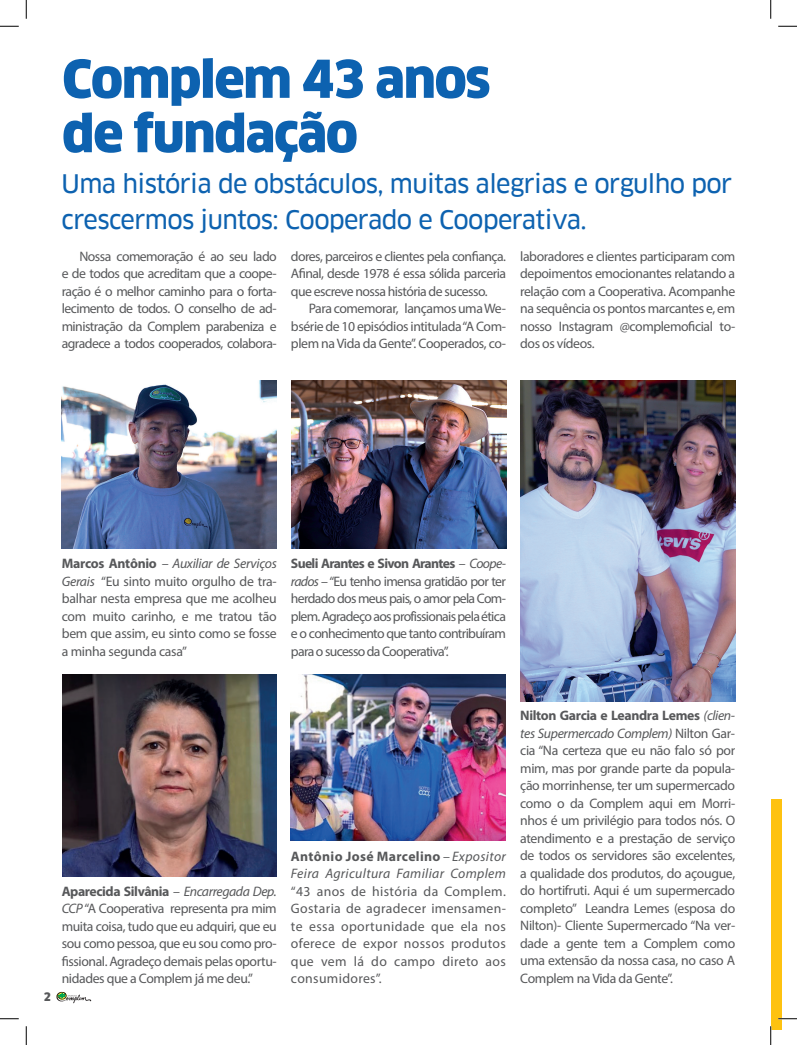
<style>
.page{position:relative;width:797px;height:1045px;background:#fff}
.page>*{position:absolute;margin:0;border:0;box-sizing:border-box;transform-origin:0 0}
.t1{font:900 50.88px/54.4px "Clan Pro";letter-spacing:-.025em;color:#0d62b0}
.t2{font:25px/36.2px "Clan Pro News";letter-spacing:-.025em;color:#0d62b0}
.t3{font:13.75px/17.5px "Myriad Pro";letter-spacing:-.03em;color:#57585a;text-align:justify}
.t4{font:italic 13.75px/17.5px "Myriad Pro";letter-spacing:.025em;color:#57585a}
.t5{font:900 11.38px "Clan Pro";color:#57585a}
.s1{font-weight:700}
.s2{font-style:italic}
.s3{font-weight:700;font-style:normal}
.s4{font-style:normal}
</style>
<div class="page">
<svg style="left:56px;top:991px;width:35px;height:12px"></svg>
<div style="left:770px;top:799px;width:11px;height:230px;background:#fec210"></div>
<img style="left:62px;top:381px;width:215px;height:167px">
<img style="left:291px;top:381px;width:215px;height:167px">
<img style="left:520px;top:381px;width:215px;height:320px">
<img style="left:62px;top:675px;width:215px;height:202px">
<img style="left:291px;top:675px;width:215px;height:166px">
<svg style="left:0;top:25px;width:19px;height:2px"></svg>
<svg style="left:778px;top:25px;width:19px;height:2px"></svg>
<svg style="left:0;top:1018px;width:19px;height:1px"></svg>
<svg style="left:778px;top:1018px;width:19px;height:1px"></svg>
<svg style="left:25px;top:0;width:2px;height:19px"></svg>
<svg style="left:25px;top:1026px;width:2px;height:19px"></svg>
<svg style="left:770px;top:0;width:1px;height:19px"></svg>
<svg style="left:770px;top:1026px;width:1px;height:19px"></svg>
<h1 class="t1" style="left:62px;top:52px;width:430px">Complem 43 anos de fundação</h1>
<h2 class="t2" style="left:62px;top:166px;width:672px">Uma história de obstáculos, muitas alegrias e orgulho por crescermos juntos: Cooperado e Cooperativa.</h2>
<p class="t3" style="left:62px;top:247px;width:216px;text-indent:18px">Nossa comemoração é ao seu lado e de todos que acreditam que a coope&shy;ração é o melhor caminho para o forta&shy;lecimento de todos. O conselho de ad&shy;ministração da Complem parabeniza e agradece a todos cooperados, colabora-</p>
<p class="t3" style="left:291px;top:247px;width:216px">dores, parceiros e clientes pela confiança.<br>Afinal, desde 1978 é essa sólida parceria que escreve nossa história de sucesso.</p>
<p class="t3" style="left:291px;top:299px;width:216px;text-indent:18px">Para comemorar, lançamos uma We&shy;bsérie de 10 episódios intitulada “A Com&shy;plem na Vida da Gente”. Cooperados, co-</p>
<p class="t3" style="left:520px;top:247px;width:216px">laboradores e clientes participaram com depoimentos emocionantes relatando a relação com a Cooperativa. Acompanhe na sequência os pontos marcantes e, em nosso Instagram @complemoficial to&shy;dos os vídeos.</p>
<p class="t3" style="left:62px;top:555px;width:216px"><span class="s1">Marcos Antônio</span> <span class="s2">– Auxiliar de Serviços Gerais</span> “Eu sinto muito orgulho de tra&shy;balhar nesta empresa que me acolheu com muito carinho, e me tratou tão bem que assim, eu sinto como se fosse a minha segunda casa”</p>
<p class="t3" style="left:291px;top:555px;width:216px"><span class="s1">Sueli Arantes e Sivon Arantes</span> – <span class="s2">Coope&shy;rados</span> – “Eu tenho imensa gratidão por ter herdado dos meus pais, o amor pela Com&shy;plem. Agradeço aos profissionais pela ética e o conhecimento que tanto contribuíram para o sucesso da Cooperativa”.</p>
<p class="t5" style="left:44px;top:990px;width:9px">2</p>
<p class="t3" style="left:62px;top:882px;width:216px"><span class="s1">Aparecida Silvânia</span> – <span class="s2">Encarregada Dep.<br>CCP</span> “A Cooperativa representa pra mim muita coisa, tudo que eu adquiri, que eu sou como pessoa, que eu sou como pro&shy;fissional. Agradeço demais pelas oportu&shy;nidades que a Complem já me deu.”</p>
<p class="t4" style="left:291px;top:847px;width:216px"><span class="s3">Antônio José Marcelino</span> <span class="s4">–</span> Expositor<br>Feira Agricultura Familiar Complem</p>
<p class="t3" style="left:291px;top:882px;width:216px">“43 anos de história da Complem.<br>Gostaria de agradecer imensamen&shy;te essa oportunidade que ela nos oferece de expor nossos produtos que vem lá do campo direto aos consumidores”.</p>
<p class="t3" style="left:520px;top:706px;width:216px"><span class="s1">Nilton Garcia e Leandra Lemes</span> <span class="s2">(clien&shy;tes Supermercado Complem)</span> Nilton Gar&shy;cia “Na certeza que eu não falo só por mim, mas por grande parte da popula&shy;ção morrinhense, ter um supermercado como o da Complem aqui em Morri&shy;nhos é um privilégio para todos nós. O atendimento e a prestação de serviço de todos os servidores são excelentes, a qualidade dos produtos, do açougue, do hortifruti. Aqui é um supermercado completo” Leandra Lemes (esposa do Nilton)- Cliente Supermercado “Na ver&shy;dade a gente tem a Complem como uma extensão da nossa casa, no caso A Complem na Vida da Gente”.</p>
</div>
